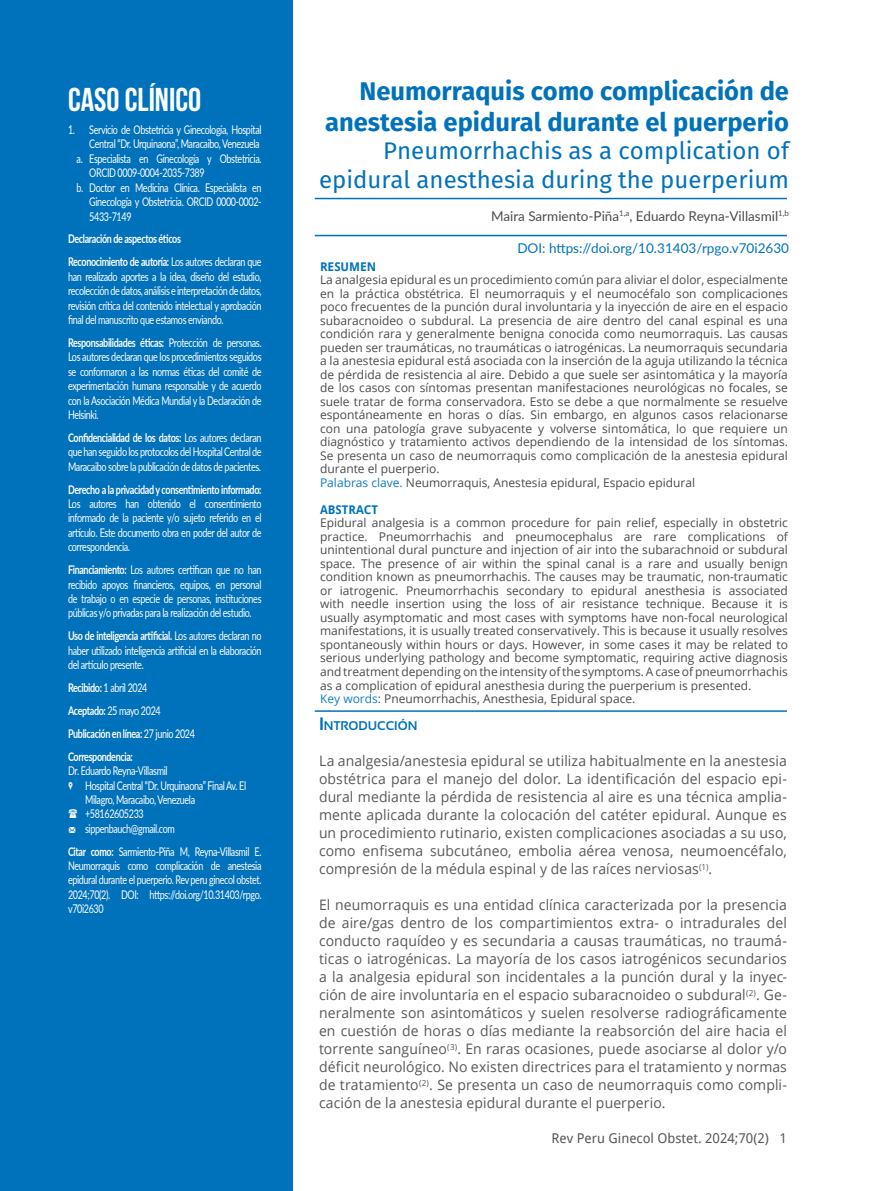
<style>
.page{position:relative;width:872px;height:1191px;background:#fff}
.page>*{position:absolute;margin:0;border:0;box-sizing:border-box;transform-origin:0 0}
.t1{font:700 33px "Bebas Neue";color:#fff}
.t2{font:700 25.5px/30.6px "Fira Sans";color:#0072bc;text-align:right}
.t3{font:24px/28.8px "Fira Sans";color:#0072bc;text-align:right}
.t4{font:14.4px/18px "Open Sans";letter-spacing:.005em;color:#57585a;text-align:justify}
.t5{font:13.5px "Lato";color:#4b4c4d}
.t6{font:13.5px "Lato";color:#0072bc}
.t7{font:13.5px "Droid Sans";color:#57585a}
.t8{font:700 12.6px "Sansation";color:#0072bc}
.t9{font:12px/13.5px "Open Sans";color:#4b4c4d}
.t10{font:12px/14.4px "Lato";letter-spacing:-.04em;color:#fff;text-align:justify;scale:.75 1}
.t11{font:700 12px/23px "Lato";letter-spacing:-.04em;color:#fff;scale:.75 1}
.t12{font:700 12px "Droid Sans";color:#0072bc}
.s1{font-weight:400}
.s2{font-weight:700}
.s3{font-family:"Modern Pictograms"}
.s4{color:#0d7ec3}
.s5{font-size:18px}
</style>
<div class="page">
<div style="left:0;top:0;width:293px;height:1191px;background:#0072bc"></div>
<hr style="left:315px;top:198px;width:472px;height:1px;background:#0072bc">
<hr style="left:315px;top:235px;width:472px;height:1px;background:#0072bc">
<hr style="left:315px;top:710px;width:472px;height:2px;background:#0072bc">
<h1 class="t1" style="left:68px;top:82px;width:135px">CASO CLÍNICO</h1>
<p class="t10" style="left:68px;top:122px;width:259px">1. Servicio de Obstetricia y Ginecología, Hospital</p>
<p class="t10" style="left:89px;top:136px;width:229px">Central “Dr. Urquinaona”, Maracaibo, Venezuela</p>
<p class="t10" style="left:77px;top:151px;width:248px">a. Especialista en Ginecología y Obstetricia.</p>
<p class="t10" style="left:89px;top:165px;width:155px">ORCID 0009-0004-2035-7389</p>
<p class="t10" style="left:77px;top:180px;width:248px">b. Doctor en Medicina Clínica. Especialista en</p>
<p class="t10" style="left:89px;top:194px;width:231px">Ginecología y Obstetricia. ORCID 0000-0002-</p>
<p class="t10" style="left:89px;top:208px;width:58px">5433-7149</p>
<p class="t11" style="left:68px;top:227px;width:259px">Declaración de aspectos éticos<br>Reconocimiento de autoría: <span class="s1">Los autores declaran que</span></p>
<p class="t10" style="left:68px;top:269px;width:259px">han realizado aportes a la idea, diseño del estudio, recolección de datos, análisis e interpretación de datos, revisión crítica del contenido intelectual y aprobación final del manuscrito que estamos enviando.</p>
<p class="t10" style="left:68px;top:335px;width:259px"><span class="s2">Responsabilidades éticas:</span> Protección de personas.<br>Los autores declaran que los procedimientos seguidos se conformaron a las normas éticas del comité de experimentación humana responsable y de acuerdo con la Asociación Médica Mundial y la Declaración de Helsinki.</p>
<p class="t10" style="left:68px;top:430px;width:259px"><span class="s2">Confidencialidad de los datos:</span> Los autores declaran que han seguido los protocolos del Hospital Central de Maracaibo sobre la publicación de datos de pacientes.</p>
<p class="t11" style="left:68px;top:477px;width:259px">Derecho a la privacidad y consentimiento informado:</p>
<p class="t10" style="left:68px;top:496px;width:259px">Los autores han obtenido el consentimiento informado de la paciente y/o sujeto referido en el artículo. Este documento obra en poder del autor de correspondencia.</p>
<p class="t10" style="left:68px;top:562px;width:259px"><span class="s2">Financiamiento:</span> Los autores certifican que no han recibido apoyos financieros, equipos, en personal de trabajo o en especie de personas, instituciones públicas y/o privadas para la realización del estudio.</p>
<p class="t10" style="left:68px;top:628px;width:259px"><span class="s2">Uso de inteligencia artificial.</span> Los autores declaran no haber utilizado inteligencia artificial en la elaboración del artículo presente.</p>
<p class="t11" style="left:68px;top:675px;width:171px">Recibido: <span class="s1">1 abril 2024<br></span>Aceptado: <span class="s1">25 mayo 2024<br></span>Publicación en línea: <span class="s1">27 junio 2024<br></span>Correspondencia:</p>
<p class="t10" style="left:68px;top:763px;width:134px">Dr. Eduardo Reyna-Villasmil</p>
<p class="t10" style="left:68px;top:777px;width:239px"><span class="s3">,</span> Hospital Central “Dr. Urquinaona” Final Av. El</p>
<p class="t10" style="left:85px;top:792px;width:148px">Milagro, Maracaibo, Venezuela</p>
<p class="t10" style="left:85px;top:806px;width:80px">+58162605233</p>
<p class="t10" style="left:68px;top:820px;width:144px"><span class="s3">m</span> sippenbauch@gmail.com</p>
<p class="t10" style="left:68px;top:843px;width:259px"><span class="s2">Citar como:</span> Sarmiento-Piña M, Reyna-Villasmil E.<br>Neumorraquis como complicación de anestesia epidural durante el puerperio. Rev peru ginecol obstet.<br>2024;70(2). DOI: https://doi.org/10.31403/rpgo. v70i2630</p>
<h2 class="t2" style="left:325px;top:76px;width:465px">Neumorraquis como complicación de anestesia epidural durante el puerperio</h2>
<h3 class="t3" style="left:319px;top:137px;width:471px">Pneumorrhachis as a complication of epidural anesthesia during the puerperium</h3>
<p class="t5" style="left:491px;top:206px;width:299px">Maira Sarmiento-Piña<sup>1,a</sup>, Eduardo Reyna-Villasmil<sup>1,b</sup></p>
<p class="t6" style="left:517px;top:238px;width:273px">DOI: https://doi.org/10.31403/rpgo.v70i2630</p>
<p class="t12" style="left:320px;top:258px;width:58px">RESUMEN</p>
<p class="t9" style="left:320px;top:273px;width:469px">La analgesia epidural es un procedimiento común para aliviar el dolor, especialmente en la práctica obstétrica. El neumorraquis y el neumocéfalo son complicaciones poco frecuentes de la punción dural involuntaria y la inyección de aire en el espacio subaracnoideo o subdural. La presencia de aire dentro del canal espinal es una condición rara y generalmente benigna conocida como neumorraquis. Las causas pueden ser traumáticas, no traumáticas o iatrogénicas. La neumorraquis secundaria a la anestesia epidural está asociada con la inserción de la aguja utilizando la técnica de pérdida de resistencia al aire. Debido a que suele ser asintomática y la mayoría de los casos con síntomas presentan manifestaciones neurológicas no focales, se suele tratar de forma conservadora. Esto se debe a que normalmente se resuelve espontáneamente en horas o días. Sin embargo, en algunos casos relacionarse con una patología grave subyacente y volverse sintomática, lo que requiere un diagnóstico y tratamiento activos dependiendo de la intensidad de los síntomas.<br>Se presenta un caso de neumorraquis como complicación de la anestesia epidural durante el puerperio.<br><span class="s4">Palabras clave.</span> Neumorraquis, Anestesia epidural, Espacio epidural</p>
<p class="t12" style="left:320px;top:501px;width:59px">ABSTRACT</p>
<p class="t9" style="left:320px;top:516px;width:469px">Epidural analgesia is a common procedure for pain relief, especially in obstetric practice. Pneumorrhachis and pneumocephalus are rare complications of unintentional dural puncture and injection of air into the subarachnoid or subdural space. The presence of air within the spinal canal is a rare and usually benign condition known as pneumorrhachis. The causes may be traumatic, non-traumatic or iatrogenic. Pneumorrhachis secondary to epidural anesthesia is associated with needle insertion using the loss of air resistance technique. Because it is usually asymptomatic and most cases with symptoms have non-focal neurological manifestations, it is usually treated conservatively. This is because it usually resolves spontaneously within hours or days. However, in some cases it may be related to serious underlying pathology and become symptomatic, requiring active diagnosis and treatment depending on the intensity of the symptoms. A case of pneumorrhachis as a complication of epidural anesthesia during the puerperium is presented.<br><span class="s4">Key words</span>: Pneumorrhachis, Anesthesia, Epidural space.</p>
<p class="t8" style="left:319px;top:719px;width:100px"><span class="s5">I</span>NTRODUCCIÓN</p>
<p class="t4" style="left:319px;top:751px;width:469px">La analgesia/anestesia epidural se utiliza habitualmente en la anestesia obstétrica para el manejo del dolor. La identificación del espacio epi&shy;dural mediante la pérdida de resistencia al aire es una técnica amplia&shy;mente aplicada durante la colocación del catéter epidural. Aunque es un procedimiento rutinario, existen complicaciones asociadas a su uso, como enfisema subcutáneo, embolia aérea venosa, neumoencéfalo, compresión de la médula espinal y de las raíces nerviosas<sup>(1)</sup>.</p>
<p class="t4" style="left:319px;top:895px;width:469px">El neumorraquis es una entidad clínica caracterizada por la presencia de aire/gas dentro de los compartimientos extra- o intradurales del conducto raquídeo y es secundaria a causas traumáticas, no traumá&shy;ticas o iatrogénicas. La mayoría de los casos iatrogénicos secundarios a la analgesia epidural son incidentales a la punción dural y la inyec&shy;ción de aire involuntaria en el espacio subaracnoideo o subdural<sup>(2)</sup>. Ge&shy;neralmente son asintomáticos y suelen resolverse radiográficamente en cuestión de horas o días mediante la reabsorción del aire hacia el torrente sanguíneo<sup>(3)</sup>. En raras ocasiones, puede asociarse al dolor y/o déficit neurológico. No existen directrices para el tratamiento y normas de tratamiento<sup>(2)</sup>. Se presenta un caso de neumorraquis como compli&shy;cación de la anestesia epidural durante el puerperio.</p>
<p class="t7" style="left:551px;top:1128px;width:237px">Rev Peru Ginecol Obstet. 2024;70(2) 1</p>
</div>
